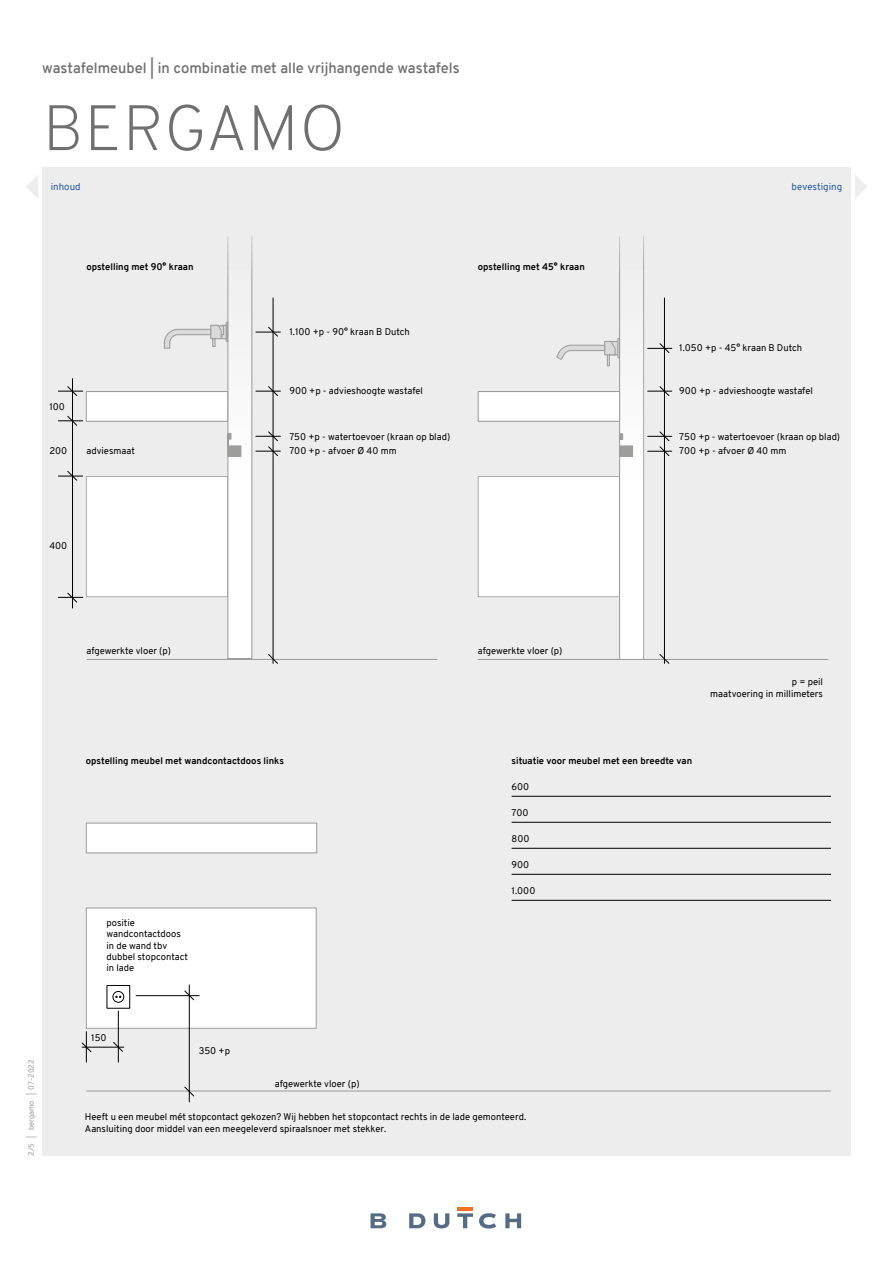
<style>
.page{position:relative;width:893px;height:1263px;background:#fff}
.page>*{position:absolute;margin:0;border:0;box-sizing:border-box;transform-origin:0 0}
.t1{font:200 64.05px "Overpass";letter-spacing:.005em;color:#706f6f}
.t2{font:600 14.7px "Overpass";color:#706f6f}
.t3{font:9.75px "Overpass";color:#275b9b}
.t4{font:9.45px/11.4px "Overpass";color:#000}
.t5{font:700 9.45px "Overpass";color:#000}
.t6{font:7.5px "Overpass";color:#9d9d9c}
</style>
<div class="page">
<div style="left:42px;top:167px;width:809px;height:989px;background:#ededed"></div>
<div style="left:86px;top:908px;width:230px;height:120px;background:#fff"></div>
<div style="left:86px;top:907px;width:231px;height:122px;border:1px solid #9d9d9c"></div>
<div style="left:478px;top:476px;width:141px;height:121px;background:#fff"></div>
<hr style="left:87px;top:1090px;width:743px;height:1px;background:#9d9d9c">
<svg style="left:370px;top:1213px;width:16px;height:15px"></svg>
<svg style="left:409px;top:1213px;width:16px;height:15px"></svg>
<svg style="left:434px;top:1213px;width:15px;height:15px"></svg>
<svg style="left:505px;top:1213px;width:16px;height:15px"></svg>
<hr style="left:457px;top:1207px;width:16px;height:4px;background:#ee7326">
<svg style="left:457px;top:1213px;width:16px;height:15px"></svg>
<svg style="left:479px;top:1213px;width:17px;height:15px"></svg>
<hr style="left:87px;top:659px;width:350px;height:1px;background:#9d9d9c">
<hr style="left:478px;top:659px;width:350px;height:1px;background:#9d9d9c">
<svg style="left:643px;top:236px;width:1px;height:34px"></svg>
<svg style="left:619px;top:236px;width:1px;height:34px"></svg>
<img style="left:619px;top:270px;width:25px;height:389px">
<img style="left:619px;top:476px;width:1px;height:121px">
<div style="left:620px;top:446px;width:13px;height:10px;background:#9d9d9c"></div>
<div style="left:619px;top:445px;width:14px;height:12px;border:1px solid #9d9d9c"></div>
<div style="left:617px;top:338px;width:3px;height:20px;border:1px solid #9d9d9c"></div>
<svg style="left:556px;top:339px;width:64px;height:27px"></svg>
<hr style="left:664px;top:298px;width:1px;height:365px;background:#000">
<svg style="left:648px;top:343px;width:24px;height:10px"></svg>
<svg style="left:648px;top:386px;width:24px;height:10px"></svg>
<svg style="left:648px;top:431px;width:24px;height:25px"></svg>
<svg style="left:659px;top:654px;width:11px;height:10px"></svg>
<svg style="left:619px;top:433px;width:4px;height:7px"></svg>
<div style="left:86px;top:823px;width:231px;height:30px;background:#fff"></div>
<div style="left:86px;top:822px;width:231px;height:31px;border:1px solid #9d9d9c"></div>
<div style="left:478px;top:391px;width:142px;height:30px;background:#fff"></div>
<div style="left:478px;top:391px;width:142px;height:31px;border:1px solid #9d9d9c"></div>
<svg style="left:58px;top:236px;width:222px;height:428px"></svg>
<hr style="left:512px;top:796px;width:319px;height:1px;background:#000">
<hr style="left:512px;top:822px;width:319px;height:1px;background:#000">
<hr style="left:512px;top:848px;width:319px;height:1px;background:#000">
<hr style="left:512px;top:874px;width:319px;height:1px;background:#000">
<hr style="left:512px;top:900px;width:319px;height:1px;background:#000">
<svg style="left:184px;top:1086px;width:10px;height:11px"></svg>
<svg style="left:113px;top:1042px;width:10px;height:10px"></svg>
<svg style="left:81px;top:1042px;width:11px;height:10px"></svg>
<hr style="left:86px;top:1031px;width:1px;height:31px;background:#000">
<hr style="left:82px;top:1047px;width:42px;height:1px;background:#000">
<hr style="left:189px;top:985px;width:1px;height:117px;background:#000">
<hr style="left:118px;top:1011px;width:1px;height:51px;background:#000">
<hr style="left:136px;top:995px;width:63px;height:1px;background:#000">
<svg style="left:184px;top:990px;width:10px;height:10px"></svg>
<div style="left:107px;top:985px;width:23px;height:23px;border:1px solid #000"></div>
<div style="left:113px;top:991px;width:11px;height:11px;border:1px solid #000;border-radius:50%"></div>
<svg style="left:855px;top:175px;width:12px;height:23px"></svg>
<svg style="left:26px;top:175px;width:12px;height:23px"></svg>
<h2 class="t2" style="left:42px;top:58px;width:419px">wastafelmeubel | in combinatie met alle vrijhangende wastafels</h2>
<h1 class="t1" style="left:43px;top:82px;width:304px">BERGAMO</h1>
<p class="t3" style="left:51px;top:180px;width:31px">inhoud</p>
<p class="t3" style="left:792px;top:180px;width:52px">bevestiging</p>
<p class="t5" style="left:86px;top:260px;width:109px">opstelling met 90° kraan</p>
<p class="t5" style="left:478px;top:260px;width:109px">opstelling met 45° kraan</p>
<p class="t4" style="left:49px;top:401px;width:17px">100</p>
<p class="t4" style="left:49px;top:445px;width:19px">200</p>
<p class="t4" style="left:86px;top:445px;width:50px">adviesmaat</p>
<p class="t4" style="left:49px;top:540px;width:19px">400</p>
<p class="t4" style="left:289px;top:326px;width:122px">1.100 +p - 90° kraan B Dutch</p>
<p class="t4" style="left:679px;top:343px;width:124px">1.050 +p - 45° kraan B Dutch</p>
<p class="t4" style="left:289px;top:385px;width:135px">900 +p - advieshoogte wastafel</p>
<p class="t4" style="left:679px;top:385px;width:135px">900 +p - advieshoogte wastafel</p>
<p class="t4" style="left:289px;top:431px;width:162px">750 +p - watertoevoer (kraan op blad)</p>
<p class="t4" style="left:679px;top:431px;width:162px">750 +p - watertoevoer (kraan op blad)</p>
<p class="t4" style="left:289px;top:445px;width:109px">700 +p - afvoer Ø 40 mm</p>
<p class="t4" style="left:679px;top:445px;width:109px">700 +p - afvoer Ø 40 mm</p>
<p class="t6" style="left:26px;top:1156px;width:98px;rotate:-90deg">2/5 | bergamo | 07-2022</p>
<p class="t4" style="left:86px;top:645px;width:86px">afgewerkte vloer (p)</p>
<p class="t4" style="left:478px;top:645px;width:86px">afgewerkte vloer (p)</p>
<p class="t4" style="left:710px;top:676px;width:114px;text-align:right">p = peil<br>maatvoering in millimeters</p>
<p class="t5" style="left:86px;top:754px;width:200px">opstelling meubel met wandcontactdoos links</p>
<p class="t4" style="left:106px;top:917px;width:83px">positie wandcontactdoos in de wand tbv dubbel stopcontact in lade</p>
<p class="t5" style="left:512px;top:754px;width:182px">situatie voor meubel met een breedte van</p>
<p class="t4" style="left:512px;top:781px;width:19px">600</p>
<p class="t4" style="left:512px;top:807px;width:19px">700</p>
<p class="t4" style="left:512px;top:833px;width:19px">800</p>
<p class="t4" style="left:512px;top:859px;width:19px">900</p>
<p class="t4" style="left:512px;top:885px;width:25px">1.000</p>
<p class="t4" style="left:91px;top:1032px;width:17px">150</p>
<p class="t4" style="left:199px;top:1045px;width:33px">350 +p</p>
<p class="t4" style="left:275px;top:1078px;width:86px">afgewerkte vloer (p)</p>
<p class="t4" style="left:85px;top:1111px;width:443px">Heeft u een meubel mét stopcontact gekozen? Wij hebben het stopcontact rechts in de lade gemonteerd.<br>Aansluiting door middel van een meegeleverd spiraalsnoer met stekker.</p>
</div>
